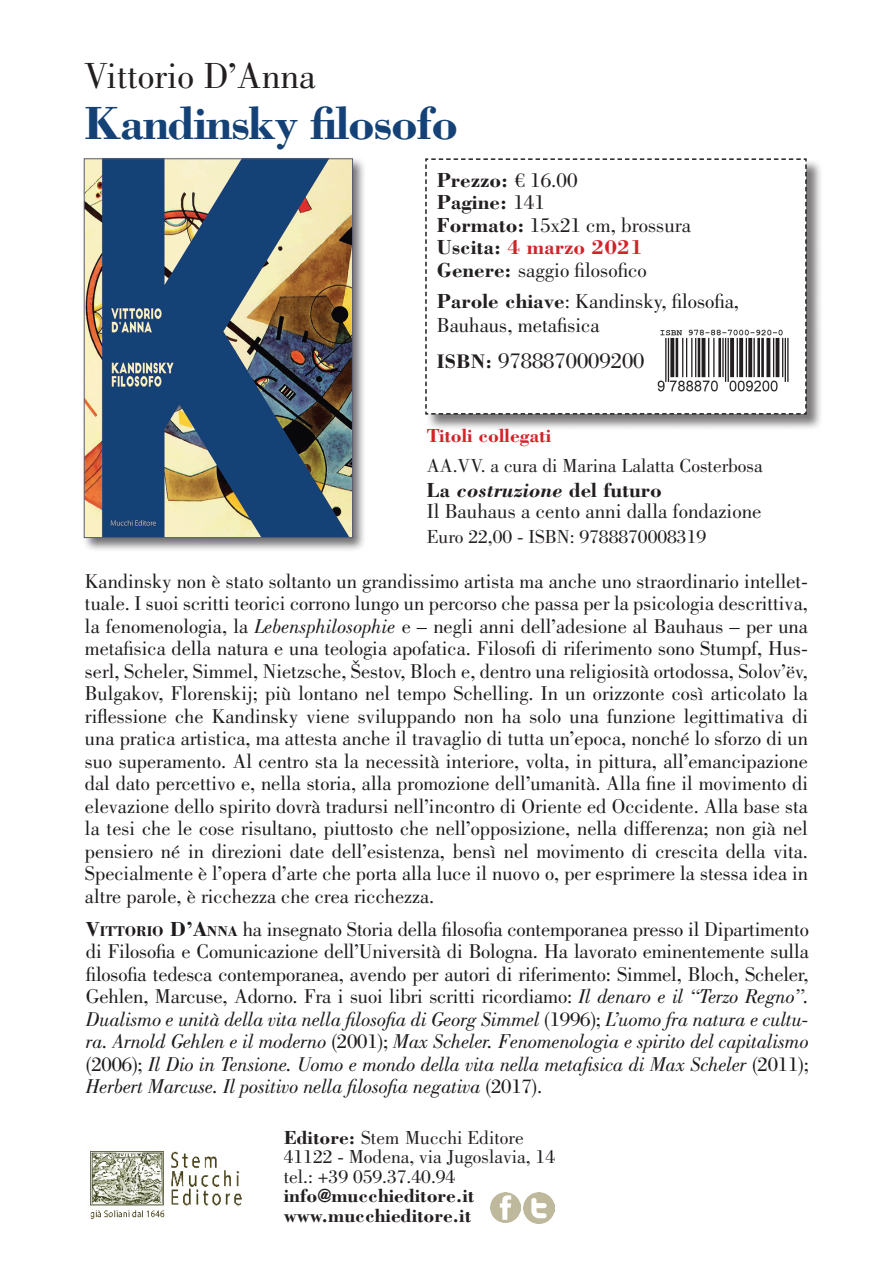
<style>
.page{position:relative;width:893px;height:1263px;background:#fff}
.page>*{position:absolute;margin:0;border:0;box-sizing:border-box;transform-origin:0 0}
.t1{font:700 48px "Bodoni Std";letter-spacing:-.025em;color:#154276}
.t2{font:37.5px "Bodoni Std";color:#231f20}
.t3{font:22.5px "Bodoni Std";color:#231f20}
.t4{font:21px/22.5px "Bodoni Std";color:#231f20}
.t5{font:21px/24px "Bodoni Std";color:#1f1b1c}
.t6{font:20.7px/22.5px "Bodoni Std";letter-spacing:-.005em;color:#1f1b1c;text-align:justify}
.t7{font:19.5px/19.5px "Bodoni Std";color:#231f20}
.t8{font:700 19.5px/19.5px "Bodoni Std";color:#231f20}
.t9{font:700 19.5px "Bodoni Std";color:#d1232a}
.s1{font-weight:700}
.s2{font-weight:700;color:#d1232a}
.s3{font-weight:700;color:#231f20}
.s4{color:#231f20}
.s5{font-weight:700;font-size:20.25px}
.s6{font-weight:700;font-style:italic}
.s7{font-style:italic}
.s8{font-weight:700;font-size:21px}
.s9{font-weight:700;font-size:14.7px}
</style>
<div class="page">
<div style="left:82px;top:157px;width:286px;height:395px;background:#231f20;opacity:.65"></div>
<img style="left:86px;top:160px;width:265px;height:376px">
<div style="left:84px;top:158px;width:269px;height:380px;border:1px solid #575c76"></div>
<img style="left:490px;top:1193px;width:30px;height:30px">
<img style="left:523px;top:1193px;width:32px;height:31px">
<div style="left:426px;top:159px;width:397px;height:272px;background:#231f20;opacity:.6"></div>
<svg style="left:425px;top:158px;width:382px;height:257px"></svg>
<img style="left:90px;top:1151px;width:152px;height:68px">
<img style="left:658px;top:328px;width:130px;height:66px">
<h2 class="t2" style="left:84px;top:55px;width:234px">Vittorio D’Anna</h2>
<h1 class="t1" style="left:84px;top:93px;width:376px">Kandinsky filosofo</h1>
<p class="t4" style="left:437px;top:169px;width:256px"><span class="s1">Prezzo:</span> € 16.00<br><span class="s1">Pagine:</span> 141<br><span class="s1">Formato:</span> 15x21 cm, brossura<br><span class="s1">Uscita:</span> <span class="s2">4 marzo 2021<br></span><span class="s1">Genere:</span> saggio filosofico</p>
<p class="t5" style="left:437px;top:289px;width:304px"><span class="s3">Parole chiave</span><span class="s4">:</span> Kandinsky, filosofia,<br>Bauhaus, metafisica</p>
<p class="t3" style="left:437px;top:348px;width:209px"><span class="s5">ISBN:</span> 9788870009200</p>
<p class="t9" style="left:427px;top:423px;width:126px">Titoli collegati</p>
<p class="t7" style="left:427px;top:456px;width:338px">AA.VV. a cura di Marina Lalatta Costerbosa</p>
<p class="t4" style="left:427px;top:480px;width:336px;line-height:21px"><span class="s1">La</span> <span class="s6">costruzione</span> <span class="s1">del futuro<br></span>Il Bauhaus a cento anni dalla fondazione</p>
<p class="t7" style="left:427px;top:527px;width:281px">Euro 22,00 - ISBN: 9788870008319</p>
<p class="t6" style="left:85px;top:570px;width:725px">Kandinsky non è stato soltanto un grandissimo artista ma anche uno straordinario intellet&shy;tuale. I suoi scritti teorici corrono lungo un percorso che passa per la psicologia descrittiva, la fenomenologia, la <span class="s7">Lebensphilosophie</span> e – negli anni dell’adesione al Bauhaus – per una metafisica della natura e una teologia apofatica. Filosofi di riferimento sono Stumpf, Hus&shy;serl, Scheler, Simmel, Nietzsche, Šestov, Bloch e, dentro una religiosità ortodossa, Solov’ëv, Bulgakov, Florenskij; più lontano nel tempo Schelling. In un orizzonte così articolato la riflessione che Kandinsky viene sviluppando non ha solo una funzione legittimativa di una pratica artistica, ma attesta anche il travaglio di tutta un’epoca, nonché lo sforzo di un suo superamento. Al centro sta la necessità interiore, volta, in pittura, all’emancipazione dal dato percettivo e, nella storia, alla promozione dell’umanità. Alla fine il movimento di elevazione dello spirito dovrà tradursi nell’incontro di Oriente ed Occidente. Alla base sta la tesi che le cose risultano, piuttosto che nell’opposizione, nella differenza; non già nel pensiero né in direzioni date dell’esistenza, bensì nel movimento di crescita della vita.<br>Specialmente è l’opera d’arte che porta alla luce il nuovo o, per esprimere la stessa idea in altre parole, è ricchezza che crea ricchezza.</p>
<p class="t6" style="left:86px;top:918px;width:724px"><span class="s8">V</span><span class="s9">ITTORIO</span> <span class="s8">D’A</span><span class="s9">NNA</span> ha insegnato Storia della filosofia contemporanea presso il Dipartimento di Filosofia e Comunicazione dell’Università di Bologna. Ha lavorato eminentemente sulla filosofia tedesca contemporanea, avendo per autori di riferimento: Simmel, Bloch, Scheler, Gehlen, Marcuse, Adorno. Fra i suoi libri scritti ricordiamo: <span class="s7">Il denaro e il “Terzo Regno”.<br>Dualismo e unità della vita nella filosofia di Georg Simmel</span> (1996); <span class="s7">L’uomo fra natura e cultu&shy;ra. Arnold Gehlen e il moderno</span> (2001); <span class="s7">Max Scheler. Fenomenologia e spirito del capitalismo </span>(2006); <span class="s7">Il Dio in Tensione. Uomo e mondo della vita nella metafisica di Max Scheler</span> (2011); <span class="s7">Herbert Marcuse. Il positivo nella filosofia negativa</span> (2017).</p>
<p class="t7" style="left:284px;top:1128px;width:273px"><span class="s1">Editore:</span> Stem Mucchi Editore<br>41122 - Modena, via Jugoslavia, 14 tel.: +39 059.37.40.94</p>
<p class="t8" style="left:284px;top:1185px;width:192px">info@mucchieditore.it www.mucchieditore.it</p>
</div>
